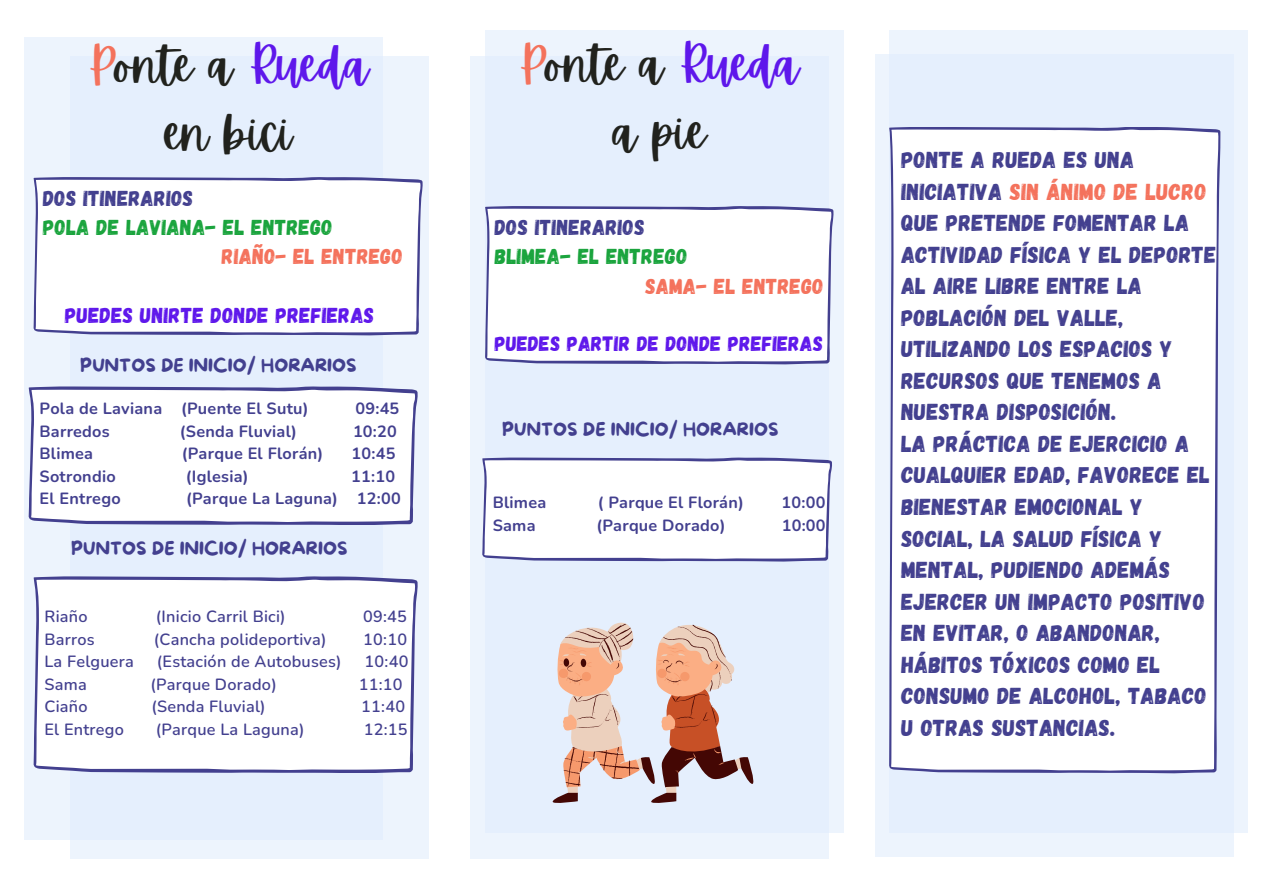
<style>
.page{position:relative;width:1264px;height:894px;background:#fff}
.page>*{position:absolute;margin:0;border:0;box-sizing:border-box;transform-origin:0 0}
.t1{font:48.3px/67.5px "Apricots";color:#21221d;text-align:center}
.t2{font:23.1px/31.5px "Gagalin";letter-spacing:.015em;color:#43408f}
.t3{font:21.45px "Gagalin";letter-spacing:.015em;color:#1aa43d}
.t4{font:21.45px "Gagalin";letter-spacing:.015em;color:#f4725c}
.t5{font:21.45px "Gagalin";letter-spacing:.015em;color:#43408f}
.t6{font:21.45px "Gagalin";letter-spacing:.015em;color:#5e17eb}
.t7{font:20.7px "Gagalin";letter-spacing:.015em;color:#5e17eb}
.t8{font:18px "More Sugar";color:#43408f}
.t9{font:700 16.2px "Nunito";letter-spacing:.015em;color:#43408f}
.t10{font:600 16.2px "Nunito";letter-spacing:.015em;color:#43408f}
.s1{color:#f4725c}
.s2{color:#5e17eb}
</style>
<div class="page">
<div style="left:485px;top:30px;width:358px;height:802px;background:#edf4fd"></div>
<div style="left:470px;top:56px;width:358px;height:802px;background:#e0ecfd"></div>
<svg style="left:482px;top:457px;width:350px;height:104px;background:#f2f2f7"></svg>
<div style="left:24px;top:37px;width:358px;height:802px;background:#edf4fd"></div>
<div style="left:70px;top:56px;width:358px;height:802px;background:#e0ecfd"></div>
<svg style="left:33px;top:576px;width:385px;height:197px;background:#f5f5f9"></svg>
<svg style="left:33px;top:177px;width:390px;height:158px;background:#f7f7fb"></svg>
<svg style="left:29px;top:386px;width:389px;height:139px;background:#f3f3f8"></svg>
<svg style="left:485px;top:206px;width:348px;height:158px;background:#f5f5f9"></svg>
<svg style="left:552px;top:622px;width:202px;height:181px"></svg>
<div style="left:889px;top:30px;width:358px;height:802px;background:#edf4fd"></div>
<div style="left:875px;top:55px;width:358px;height:801px;background:#e0ecfd"></div>
<div style="left:889px;top:127px;width:331px;height:646px;background:#fff"></div>
<p class="t1" style="left:88px;top:32px;width:282px"><span class="s1">P</span>onte a <span class="s2">Rueda </span>en bici</p>
<p class="t5" style="left:43px;top:184px;width:151px">DOS ITINERARIOS</p>
<p class="t3" style="left:43px;top:213px;width:291px">POLA DE LAVIANA- EL ENTREGO</p>
<p class="t4" style="left:222px;top:242px;width:182px">RIAÑO- EL ENTREGO</p>
<p class="t6" style="left:65px;top:301px;width:311px">PUEDES UNIRTE DONDE PREFIERAS</p>
<p class="t8" style="left:80px;top:355px;width:278px">PUNTOS DE INICIO/ HORARIOS</p>
<p class="t9" style="left:40px;top:397px;width:270px">Pola de Laviana (Puente El Sutu)</p>
<p class="t9" style="left:355px;top:397px;width:45px">09:45</p>
<p class="t9" style="left:40px;top:420px;width:72px">Barredos</p>
<p class="t9" style="left:180px;top:420px;width:119px">(Senda Fluvial)</p>
<p class="t9" style="left:353px;top:420px;width:45px">10:20</p>
<p class="t9" style="left:40px;top:442px;width:55px">Blimea</p>
<p class="t9" style="left:182px;top:442px;width:143px">(Parque El Florán)</p>
<p class="t9" style="left:351px;top:442px;width:45px">10:45</p>
<h1 class="t9" style="left:40px;top:465px;width:78px">Sotrondio</h1>
<h1 class="t9" style="left:186px;top:465px;width:64px">(Iglesia)</h1>
<h1 class="t9" style="left:351px;top:465px;width:45px">11:10</h1>
<h2 class="t9" style="left:40px;top:487px;width:83px">El Entrego</h2>
<h2 class="t9" style="left:186px;top:487px;width:216px">(Parque La Laguna) 12:00</h2>
<h4 class="t8" style="left:71px;top:538px;width:278px">PUNTOS DE INICIO/ HORARIOS</h4>
<h4 class="t10" style="left:44px;top:605px;width:45px">Riaño</h4>
<h4 class="t10" style="left:156px;top:605px;width:131px">(Inicio Carril Bici)</h4>
<h4 class="t10" style="left:363px;top:605px;width:45px">09:45</h4>
<h1 class="t10" style="left:44px;top:628px;width:52px">Barros</h1>
<h1 class="t10" style="left:154px;top:628px;width:174px">(Cancha polideportiva)</h1>
<h1 class="t10" style="left:363px;top:628px;width:45px">10:10</h1>
<h2 class="t10" style="left:44px;top:650px;width:91px">La Felguera</h2>
<h2 class="t10" style="left:157px;top:650px;width:186px">(Estación de Autobuses)</h2>
<h2 class="t10" style="left:364px;top:650px;width:45px">10:40</h2>
<h2 class="t10" style="left:44px;top:673px;width:44px">Sama</h2>
<h2 class="t10" style="left:150px;top:673px;width:128px">(Parque Dorado)</h2>
<h2 class="t10" style="left:359px;top:673px;width:45px">11:10</h2>
<h4 class="t10" style="left:44px;top:695px;width:45px">Ciaño</h4>
<h4 class="t10" style="left:151px;top:695px;width:116px">(Senda Fluvial)</h4>
<h4 class="t10" style="left:361px;top:695px;width:45px">11:40</h4>
<p class="t10" style="left:44px;top:718px;width:81px">El Entrego</p>
<p class="t10" style="left:156px;top:718px;width:150px">(Parque La Laguna)</p>
<p class="t10" style="left:364px;top:718px;width:45px">12:15</p>
<h3 class="t1" style="left:519px;top:31px;width:282px"><span class="s1">P</span>onte a <span class="s2">Rueda </span>a pie</h3>
<p class="t5" style="left:494px;top:213px;width:151px">DOS ITINERARIOS</p>
<p class="t3" style="left:494px;top:243px;width:194px">BLIMEA- EL ENTREGO</p>
<p class="t4" style="left:645px;top:272px;width:180px">SAMA- EL ENTREGO</p>
<p class="t7" style="left:494px;top:330px;width:330px">PUEDES PARTIR DE DONDE PREFIERAS</p>
<p class="t8" style="left:502px;top:419px;width:278px">PUNTOS DE INICIO/ HORARIOS</p>
<p class="t9" style="left:492px;top:492px;width:55px">Blimea</p>
<p class="t9" style="left:597px;top:492px;width:148px">( Parque El Florán)</p>
<p class="t9" style="left:781px;top:492px;width:45px">10:00</p>
<p class="t9" style="left:492px;top:514px;width:44px">Sama</p>
<p class="t9" style="left:596px;top:514px;width:131px">(Parque Dorado)</p>
<p class="t9" style="left:781px;top:514px;width:45px">10:00</p>
<p class="t2" style="left:901px;top:143px;width:316px">PONTE A RUEDA ES UNA<br>INICIATIVA <span class="s1">SIN ÁNIMO DE LUCRO<br></span>QUE PRETENDE FOMENTAR LA<br>ACTIVIDAD FÍSICA Y EL DEPORTE<br>AL AIRE LIBRE ENTRE LA<br>POBLACIÓN DEL VALLE,<br>UTILIZANDO LOS ESPACIOS Y<br>RECURSOS QUE TENEMOS A<br>NUESTRA DISPOSICIÓN.<br>LA PRÁCTICA DE EJERCICIO A<br>CUALQUIER EDAD, FAVORECE EL<br>BIENESTAR EMOCIONAL Y<br>SOCIAL, LA SALUD FÍSICA Y<br>MENTAL, PUDIENDO ADEMÁS<br>EJERCER UN IMPACTO POSITIVO<br>EN EVITAR, O ABANDONAR,<br>HÁBITOS TÓXICOS COMO EL<br>CONSUMO DE ALCOHOL, TABACO<br>U OTRAS SUSTANCIAS.</p>
</div>
